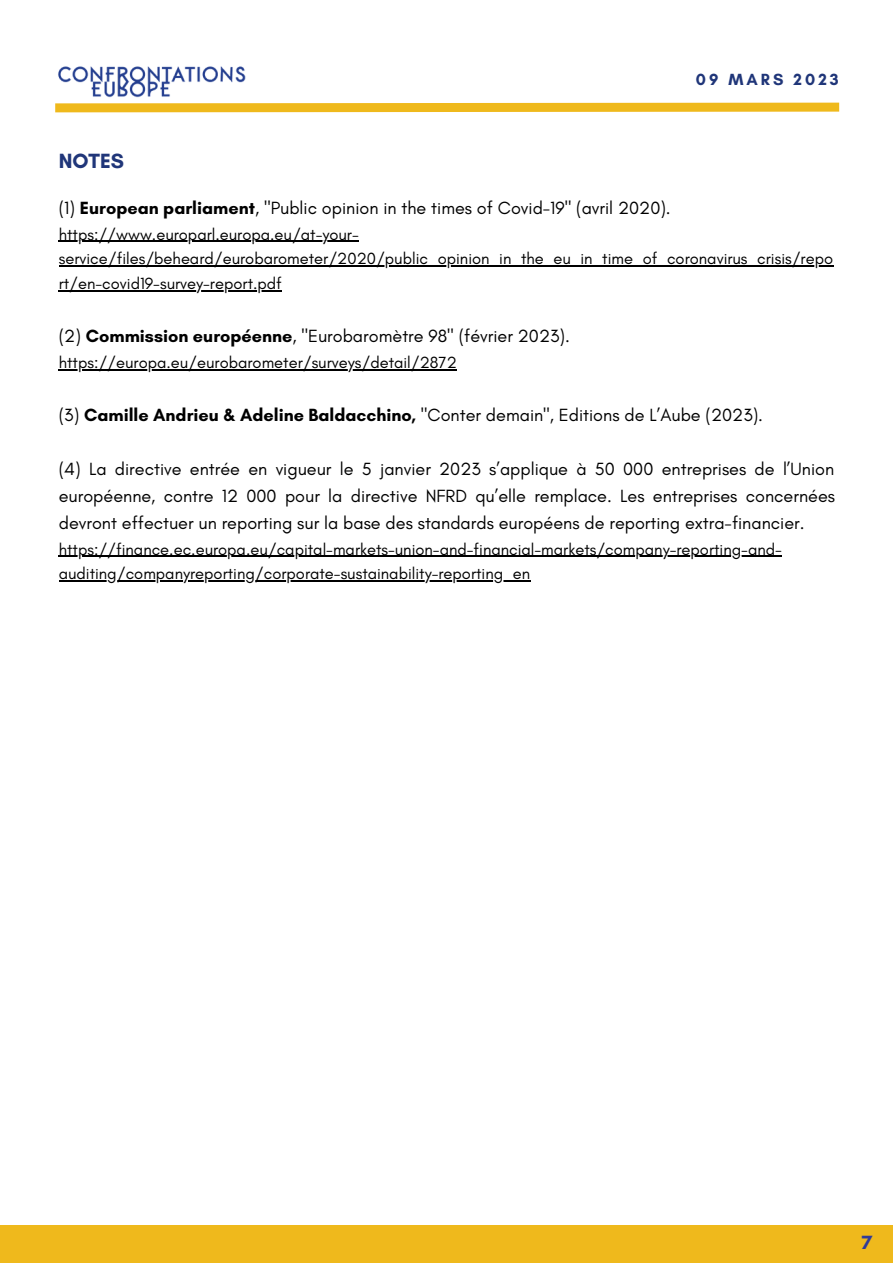
<style>
.page{position:relative;width:893px;height:1264px;background:#fff}
.page>*{position:absolute;margin:0;border:0;box-sizing:border-box;transform-origin:0 0}
.t1{font:700 21px "Glacial Indifference";color:#203679}
.t2{font:700 19.5px "Glacial Indifference";color:#303a99}
.t3{font:18px/27px "Glacial Indifference";color:#000;text-align:justify}
.t4{font:16.5px/24.8px "Glacial Indifference";color:#000}
.t5{font:700 16.5px "Glacial Indifference";letter-spacing:.185em;color:#203679}
.s1{font-weight:700}
</style>
<div class="page">
<svg style="left:260px;top:102px;width:580px;height:11px;background:#f1c545"></svg>
<div style="left:0;top:1225px;width:892px;height:37px;background:#efb91c"></div>
<hr style="left:59px;top:241px;width:300px;height:1px;background:#000">
<hr style="left:59px;top:265px;width:774px;height:2px;background:#000">
<hr style="left:59px;top:290px;width:223px;height:1px;background:#000">
<hr style="left:59px;top:369px;width:398px;height:1px;background:#000">
<hr style="left:59px;top:555px;width:722px;height:2px;background:#000">
<hr style="left:59px;top:580px;width:471px;height:1px;background:#000">
<img style="left:55px;top:66px;width:205px;height:47px">
<p class="t1" style="left:59px;top:148px;width:67px">NOTES</p>
<p class="t5" style="left:695px;top:70px;width:144px">09 MARS 2023</p>
<p class="t3" style="left:59px;top:194px;width:613px">(1) <span class="s1">European parliament</span>, "Public opinion in the times of Covid-19" (avril 2020).</p>
<p class="t4" style="left:59px;top:221px;width:775px">https://www.europarl.europa.eu/at-your&shy;service/files/beheard/eurobarometer/2020/public_opinion_in_the_eu_in_time_of_coronavirus_crisis/repo rt/en-covid19-survey-report.pdf</p>
<p class="t3" style="left:59px;top:322px;width:512px">(2) <span class="s1">Commission européenne</span>, "Eurobaromètre 98" (février 2023).</p>
<p class="t4" style="left:59px;top:350px;width:399px">https://europa.eu/eurobarometer/surveys/detail/2872</p>
<p class="t3" style="left:59px;top:401px;width:705px">(3) <span class="s1">Camille Andrieu &amp; Adeline Baldacchino,</span> "Conter demain", Editions de L’Aube (2023).</p>
<p class="t3" style="left:59px;top:455px;width:777px">(4) La directive entrée en vigueur le 5 janvier 2023 s’applique à 50 000 entreprises de l’Union européenne, contre 12 000 pour la directive NFRD qu’elle remplace. Les entreprises concernées devront effectuer un reporting sur la base des standards européens de reporting extra-financier.</p>
<p class="t4" style="left:59px;top:536px;width:724px">https://finance.ec.europa.eu/capital-markets-union-and-financial-markets/company-reporting-and&shy;auditing/companyreporting/corporate-sustainability-reporting_en</p>
<p class="t2" style="left:861px;top:1230px;width:12px">7</p>
</div>
